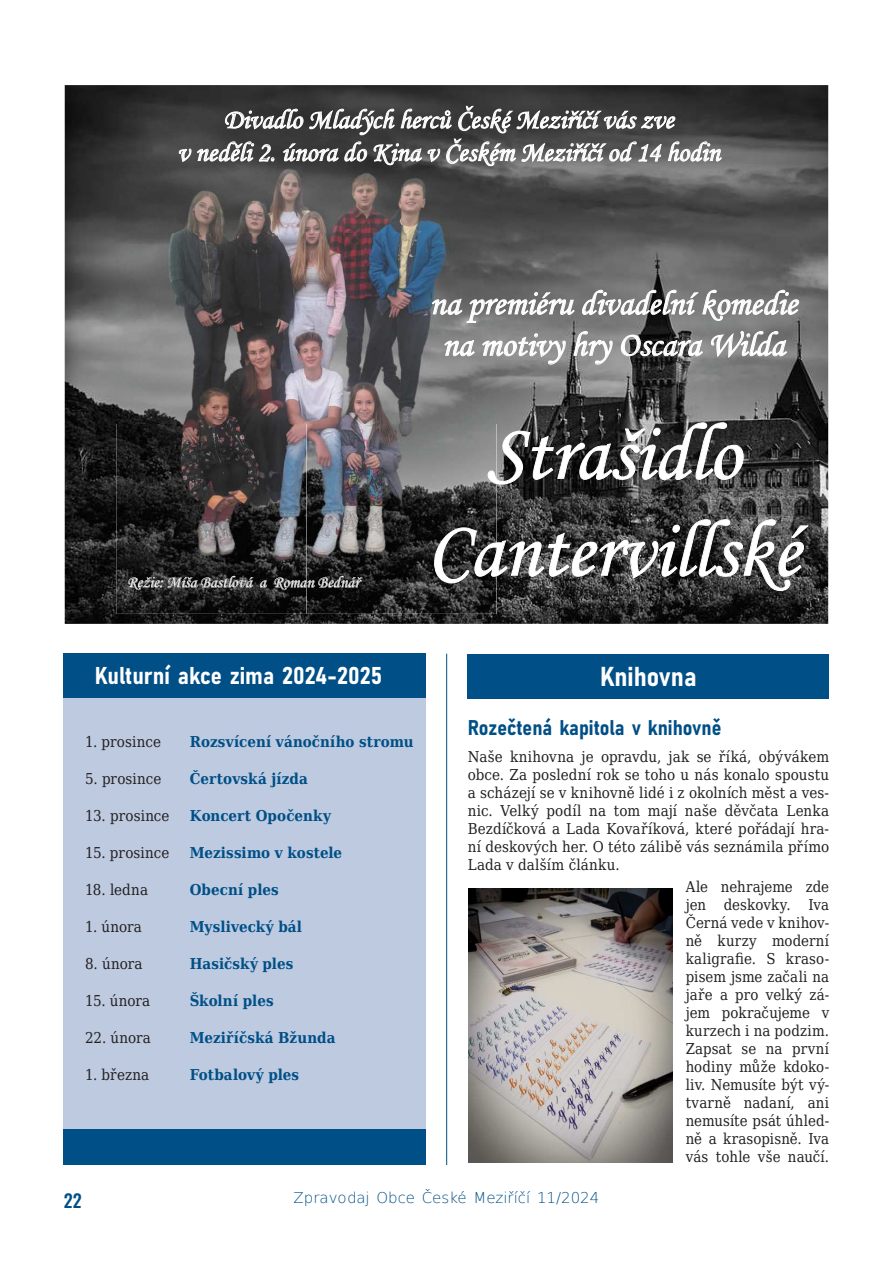
<style>
.page{position:relative;width:893px;height:1263px;background:#fff}
.page>*{position:absolute;margin:0;border:0;box-sizing:border-box;transform-origin:0 0}
.t1{font:80.7px "Monotype Corsiva";color:#fff}
.t2{font:34.5px/41.4px "Monotype Corsiva";color:#fff;text-align:center}
.t3{font:27.15px/32.7px "Monotype Corsiva";color:#fff;text-align:center}
.t4{font:27px "Bahnschrift";color:#fff}
.t5{font:24px "Bahnschrift";color:#fff}
.t6{font:21px "Bahnschrift";color:#004f86}
.t7{font:500 18px "Oswald";color:#004f86}
.t8{font:16.35px "Monotype Corsiva";color:#fff}
.t9{font:15px/18px "DejaVu Serif Condensed";letter-spacing:.01em;color:#231f20;text-align:justify}
.t10{font:700 15px "DejaVu Serif Condensed";letter-spacing:.005em;color:#004f86}
.t11{font:200 15px "DejaVu Sans";color:#004f86}
</style>
<div class="page">
<svg style="left:64px;top:85px;width:765px;height:539px;background:#535253"></svg>
<div style="left:64px;top:654px;width:362px;height:483px;background:#bdcae0"></div>
<div style="left:64px;top:653px;width:362px;height:45px;background:#004f86"></div>
<div style="left:64px;top:1129px;width:362px;height:36px;background:#004f86"></div>
<div style="left:468px;top:654px;width:361px;height:44px;background:#004f86"></div>
<img style="left:468px;top:889px;width:205px;height:273px">
<hr style="left:446px;top:654px;width:1px;height:511px;background:#004f86">
<h3 class="t3" style="left:177px;top:103px;width:544px">Divadlo Mladých herců České Meziříčí vás zve<br>v neděli 2. února do Kina v Českém Meziříčí od 14 hodin</h3>
<h2 class="t2" style="left:430px;top:283px;width:369px">na premiéru divadelní komedie na motivy hry Oscara Wilda</h2>
<p class="t8" style="left:127px;top:572px;width:234px">Režie: Míša Bastlová a Roman Bednář</p>
<h1 class="t1" style="left:487px;top:405px;width:255px">Strašidlo</h1>
<h1 class="t1" style="left:427px;top:502px;width:375px">Cantervillské</h1>
<h3 class="t5" style="left:95px;top:657px;width:289px">Kulturní akce zima 2024-2025</h3>
<p class="t9" style="left:85px;top:732px;width:78px">1. prosince</p>
<p class="t10" style="left:190px;top:730px;width:225px">Rozsvícení vánočního stromu</p>
<p class="t9" style="left:85px;top:769px;width:78px">5. prosince</p>
<p class="t10" style="left:190px;top:767px;width:120px">Čertovská jízda</p>
<p class="t9" style="left:85px;top:806px;width:86px">13. prosince</p>
<p class="t10" style="left:190px;top:804px;width:143px">Koncert Opočenky</p>
<p class="t9" style="left:85px;top:843px;width:86px">15. prosince</p>
<p class="t10" style="left:190px;top:841px;width:154px">Mezissimo v kostele</p>
<p class="t9" style="left:85px;top:880px;width:65px">18. ledna</p>
<p class="t10" style="left:190px;top:878px;width:90px">Obecní ples</p>
<p class="t9" style="left:85px;top:917px;width:58px">1. února</p>
<p class="t10" style="left:190px;top:915px;width:114px">Myslivecký bál</p>
<p class="t9" style="left:85px;top:954px;width:59px">8. února</p>
<p class="t10" style="left:190px;top:952px;width:105px">Hasičský ples</p>
<p class="t9" style="left:85px;top:992px;width:67px">15. února</p>
<p class="t10" style="left:190px;top:989px;width:85px">Školní ples</p>
<p class="t9" style="left:85px;top:1029px;width:67px">22. února</p>
<p class="t10" style="left:190px;top:1026px;width:147px">Meziříčská Bžunda</p>
<p class="t9" style="left:85px;top:1066px;width:66px">1. března</p>
<p class="t10" style="left:190px;top:1063px;width:111px">Fotbalový ples</p>
<h3 class="t4" style="left:600px;top:656px;width:98px">Knihovna</h3>
<h3 class="t6" style="left:468px;top:712px;width:255px">Rozečtená kapitola v knihovně</h3>
<p class="t9" style="left:468px;top:747px;width:363px">Naše knihovna je opravdu, jak se říká, obývákem obce. Za poslední rok se toho u nás konalo spoustu a scházejí se v knihovně lidé i z okolních měst a ves&shy;nic. Velký podíl na tom mají naše děvčata Lenka Bezdíčková a Lada Kovaříková, které pořádají hra&shy;ní deskových her. O této zálibě vás seznámila přímo Lada v dalším článku.</p>
<p class="t9" style="left:686px;top:877px;width:145px">Ale nehrajeme zde jen deskovky. Iva Černá vede v knihov&shy;ně kurzy moderní kaligra昀椀e. S kraso&shy;pisem jsme začali na jaře a pro velký zá&shy;jem pokračujeme v kurzech i na podzim.<br>Zapsat se na první hodiny může kdoko&shy;liv. Nemusíte být vý&shy;tvarně nadaní, ani nemusíte psát úhled&shy;ně a krasopisně. Iva vás tohle vše naučí.</p>
<p class="t7" style="left:64px;top:1191px;width:19px">22</p>
<p class="t11" style="left:294px;top:1186px;width:307px">Zpravodaj Obce České Meziříčí 11/2024</p>
</div>
